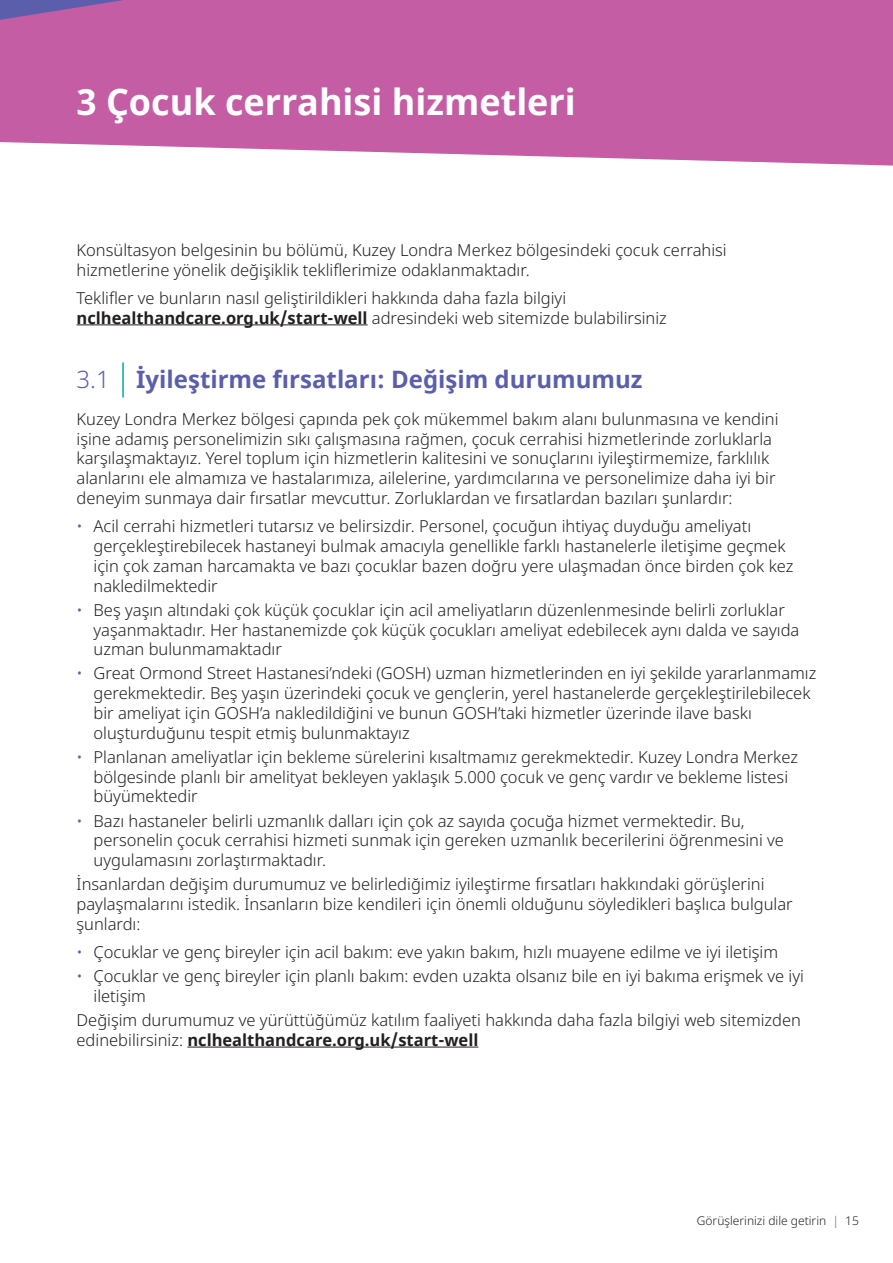
<style>
.page{position:relative;width:893px;height:1263px;background:#fff}
.page>*{position:absolute;margin:0;border:0;box-sizing:border-box;transform-origin:0 0}
.Section_start{font:700 36px "Noto Sans";color:#fff}
.Main_heading_indented{font:700 24px "Noto Sans";color:#5b5fab}
.Bulleted_copy{font:300 16.5px/19.8px "Noto Sans";color:#231f20}
.Body_copy__2{font:300 16.5px/19.8px "Noto Sans";color:#231f20}
.Body_copy__8{font:300 16.5px/19.8px "Noto Sans";color:#231f20}
.t1{font:300 12px "Noto Sans";color:#231f20}
.s1{font-weight:700}
.s2{font-weight:300}
.s3{color:#5b5fab}
</style>
<div class="page">
<svg style="left:0;top:0;width:893px;height:166px;background:#c768aa"></svg>
<hr style="left:77px;top:324px;width:291px;height:1px;background:#231f20">
<hr style="left:187px;top:1047px;width:291px;height:1px;background:#231f20">
<hr style="left:122px;top:362px;width:2px;height:35px;background:#00aca0">
<p class="Section_start" style="left:77px;top:77px;width:501px">3 Çocuk cerrahisi hizmetleri</p>
<p class="Body_copy__2" style="left:77px;top:240px;width:652px">Konsültasyon belgesinin bu bölümü, Kuzey Londra Merkez bölgesindeki çocuk cerrahisi hizmetlerine yönelik değişiklik tekliflerimize odaklanmaktadır.</p>
<p class="Body_copy__8" style="left:77px;top:288px;width:592px">Teklifler ve bunların nasıl geliştirildikleri hakkında daha fazla bilgiyi <span class="s1">nclhealthandcare.org.uk/start-well</span> adresindeki web sitemizde bulabilirsiniz</p>
<p class="Main_heading_indented" style="left:77px;top:362px;width:568px"><span class="s2">3.1</span> İyileştirme fırsatları: Değişim durumumuz</p>
<p class="Body_copy__2" style="left:77px;top:409px;width:703px">Kuzey Londra Merkez bölgesi çapında pek çok mükemmel bakım alanı bulunmasına ve kendini işine adamış personelimizin sıkı çalışmasına rağmen, çocuk cerrahisi hizmetlerinde zorluklarla karşılaşmaktayız. Yerel toplum için hizmetlerin kalitesini ve sonuçlarını iyileştirmemize, farklılık alanlarını ele almamıza ve hastalarımıza, ailelerine, yardımcılarına ve personelimize daha iyi bir deneyim sunmaya dair fırsatlar mevcuttur. Zorluklardan ve fırsatlardan bazıları şunlardır:</p>
<p class="Bulleted_copy" style="left:94px;top:517px;width:701px;text-indent:-17px"><span class="s3">•</span> Acil cerrahi hizmetleri tutarsız ve belirsizdir. Personel, çocuğun ihtiyaç duyduğu ameliyatı gerçekleştirebilecek hastaneyi bulmak amacıyla genellikle farklı hastanelerle iletişime geçmek için çok zaman harcamakta ve bazı çocuklar bazen doğru yere ulaşmadan önce birden çok kez nakledilmektedir</p>
<p class="Bulleted_copy" style="left:94px;top:600px;width:707px;text-indent:-17px"><span class="s3">•</span> Beş yaşın altındaki çok küçük çocuklar için acil ameliyatların düzenlenmesinde belirli zorluklar yaşanmaktadır. Her hastanemizde çok küçük çocukları ameliyat edebilecek aynı dalda ve sayıda uzman bulunmamaktadır</p>
<p class="Bulleted_copy" style="left:94px;top:664px;width:724px;text-indent:-17px"><span class="s3">•</span> Great Ormond Street Hastanesi’ndeki (GOSH) uzman hizmetlerinden en iyi şekilde yararlanmamız gerekmektedir. Beş yaşın üzerindeki çocuk ve gençlerin, yerel hastanelerde gerçekleştirilebilecek bir ameliyat için GOSH’a nakledildiğini ve bunun GOSH’taki hizmetler üzerinde ilave baskı oluşturduğunu tespit etmiş bulunmaktayız</p>
<p class="Bulleted_copy" style="left:94px;top:747px;width:706px;text-indent:-17px"><span class="s3">•</span> Planlanan ameliyatlar için bekleme sürelerini kısaltmamız gerekmektedir. Kuzey Londra Merkez bölgesinde planlı bir amelityat bekleyen yaklaşık 5.000 çocuk ve genç vardır ve bekleme listesi büyümektedir</p>
<p class="Bulleted_copy" style="left:94px;top:811px;width:692px;text-indent:-17px"><span class="s3">•</span> Bazı hastaneler belirli uzmanlık dalları için çok az sayıda çocuğa hizmet vermektedir. Bu, personelin çocuk cerrahisi hizmeti sunmak için gereken uzmanlık becerilerini öğrenmesini ve uygulamasını zorlaştırmaktadır.</p>
<p class="Body_copy__2" style="left:77px;top:875px;width:718px">İnsanlardan değişim durumumuz ve belirlediğimiz iyileştirme fırsatları hakkındaki görüşlerini paylaşmalarını istedik. İnsanların bize kendileri için önemli olduğunu söyledikleri başlıca bulgular şunlardı:</p>
<p class="Bulleted_copy" style="left:77px;top:943px;width:703px"><span class="s3">•</span> Çocuklar ve genç bireyler için acil bakım: eve yakın bakım, hızlı muayene edilme ve iyi iletişim</p>
<p class="Bulleted_copy" style="left:94px;top:967px;width:712px;text-indent:-17px"><span class="s3">•</span> Çocuklar ve genç bireyler için planlı bakım: evden uzakta olsanız bile en iyi bakıma erişmek ve iyi iletişim</p>
<p class="Body_copy__8" style="left:77px;top:1010px;width:726px">Değişim durumumuz ve yürüttüğümüz katılım faaliyeti hakkında daha fazla bilgiyi web sitemizden edinebilirsiniz: <span class="s1">nclhealthandcare.org.uk/start-well</span></p>
<p class="t1" style="left:697px;top:1212px;width:164px">Görüşlerinizi dile getirin <span class="s3">|</span> 15</p>
</div>
